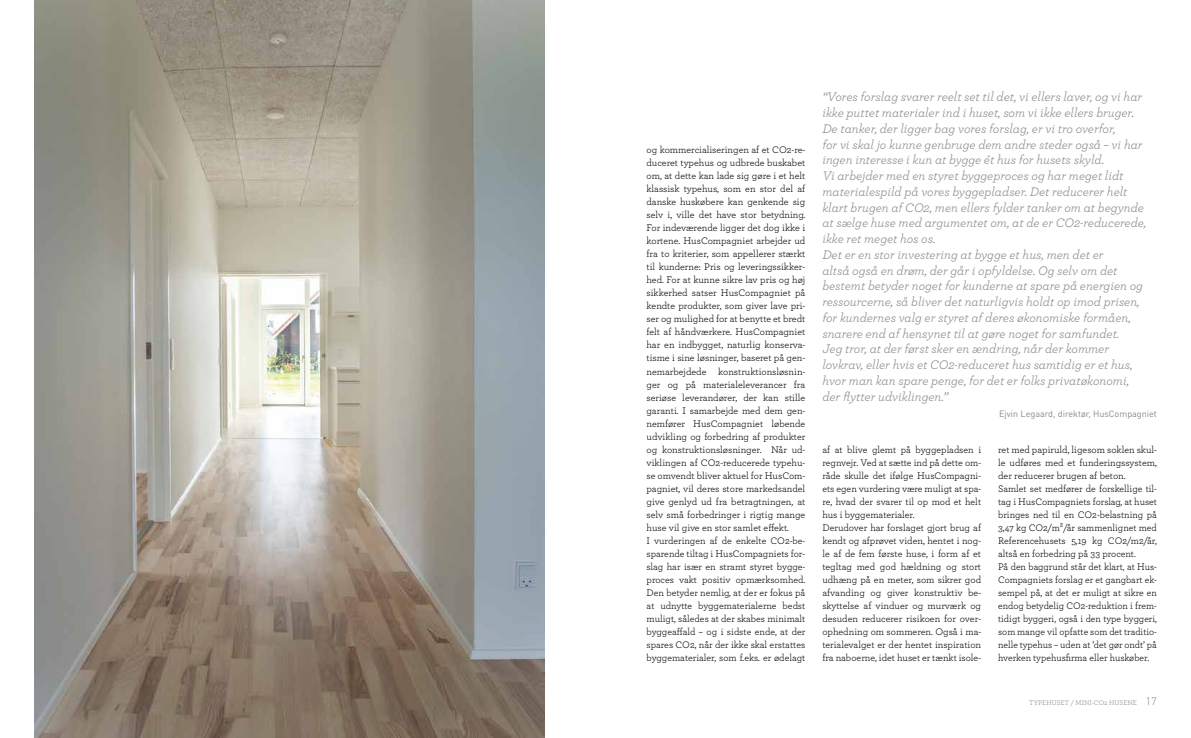
<style>
.page{position:relative;width:1191px;height:738px;background:#fff}
.page>*{position:absolute;margin:0;border:0;box-sizing:border-box;transform-origin:0 0}
.t1{font:italic 13px/15.7px "Archer Pro";color:#8a8a8d}
.t2{font:10px/13px "Archer Pro";color:#000}
.t3{font:9px "DIN Pro";color:#8a8a8d}
.t4{font:7px "Archer Pro";color:#8a8a8d}
.s1{font-family:"DIN Pro";font-weight:300;font-size:11px}
</style>
<div class="page">
<img style="left:34px;top:0;width:510px;height:737px">
<p class="t2" style="left:646px;top:143px;width:160px">og kommercialiseringen af et CO2-re&shy;duceret typehus og udbrede buskabet om, at dette kan lade sig gøre i et helt klassisk typehus, som en stor del af danske huskøbere kan genkende sig selv i, ville det have stor betydning.<br>For indeværende ligger det dog ikke i kortene. HusCompagniet arbejder ud fra to kriterier, som appellerer stærkt til kunderne: Pris og leveringssikker&shy;hed. For at kunne sikre lav pris og høj sikkerhed satser HusCompagniet på kendte produkter, som giver lave pri&shy;ser og mulighed for at benytte et bredt felt af håndværkere. HusCompagniet har en indbygget, naturlig konserva&shy;tisme i sine løsninger, baseret på gen&shy;nemarbejdede konstruktionsløsnin&shy;ger og på materialeleverancer fra seriøse leverandører, der kan stille garanti. I samarbejde med dem gen&shy;nemfører HusCompagniet løbende udvikling og forbedring af produkter og konstruktionsløsninger. Når ud&shy;viklingen af CO2-reducerede typehu&shy;se omvendt bliver aktuel for HusCom&shy;pagniet, vil deres store markedsandel give genlyd ud fra betragtningen, at selv små forbedringer i rigtig mange huse vil give en stor samlet effekt.<br>I vurderingen af de enkelte CO2-be&shy;sparende tiltag i HusCompagniets for&shy;slag har især en stramt styret bygge&shy;proces vakt positiv opmærksomhed.<br>Den betyder nemlig, at der er fokus på at udnytte byggematerialerne bedst muligt, således at der skabes minimalt byggeaffald – og i sidste ende, at der spares CO2, når der ikke skal erstattes byggematerialer, som f.eks. er ødelagt</p>
<p class="t1" style="left:822px;top:88px;width:325px">“Vores forslag svarer reelt set til det, vi ellers laver, og vi har ikke puttet materialer ind i huset, som vi ikke ellers bruger.<br>De tanker, der ligger bag vores forslag, er vi tro overfor,<br>for vi skal jo kunne genbruge dem andre steder også – vi har ingen interesse i kun at bygge ét hus for husets skyld.<br>Vi arbejder med en styret byggeproces og har meget lidt materialespild på vores byggepladser. Det reducerer helt klart brugen af CO2, men ellers fylder tanker om at begynde at sælge huse med argumentet om, at de er CO2-reducerede, ikke ret meget hos os.<br>Det er en stor investering at bygge et hus, men det er<br>altså også en drøm, der går i opfyldelse. Og selv om det bestemt betyder noget for kunderne at spare på energien og ressourcerne, så bliver det naturligvis holdt op imod prisen, for kundernes valg er styret af deres økonomiske formåen, snarere end af hensynet til at gøre noget for samfundet.<br>Jeg tror, at der først sker en ændring, når der kommer lovkrav, eller hvis et CO2-reduceret hus samtidig er et hus, hvor man kan spare penge, for det er folks privatøkonomi, der flytter udviklingen.”</p>
<p class="t3" style="left:999px;top:407px;width:159px">Ejvin Legaard, direktør, HusCompagniet</p>
<p class="t2" style="left:822px;top:442px;width:160px">af at blive glemt på byggepladsen i regnvejr. Ved at sætte ind på dette om&shy;råde skulle det ifølge HusCompagni&shy;ets egen vurdering være muligt at spa&shy;re, hvad der svarer til op mod et helt hus i byggematerialer.<br>Derudover har forslaget gjort brug af kendt og afprøvet viden, hentet i nog&shy;le af de fem første huse, i form af et tegltag med god hældning og stort udhæng på en meter, som sikrer god afvanding og giver konstruktiv be&shy;skyttelse af vinduer og murværk og desuden reducerer risikoen for over&shy;ophedning om sommeren. Også i ma&shy;terialevalget er der hentet inspiration fra naboerne, idet huset er tænkt isole-</p>
<p class="t2" style="left:998px;top:442px;width:160px">ret med papiruld, ligesom soklen skul&shy;le udføres med et funderingssystem, der reducerer brugen af beton.<br>Samlet set medfører de forskellige til&shy;tag i HusCompagniets forslag, at huset bringes ned til en CO2-belastning på 3,47 kg CO2/m²/år sammenlignet med Referencehusets 5,19 kg CO2/m2/år, altså en forbedring på 33 procent.<br>På den baggrund står det klart, at Hus-Compagniets forslag er et gangbart ek&shy;sempel på, at det er muligt at sikre en endog betydelig CO2-reduktion i frem&shy;tidigt byggeri, også i den type byggeri, som mange vil opfatte som det traditio&shy;nelle typehus – uden at ’det gør ondt’ på hverken typehusfirma eller huskøber.</p>
<p class="t4" style="left:1029px;top:697px;width:129px">TYPEHUSET / MINI-CO2 HUSENE <span class="s1">17</span></p>
</div>
